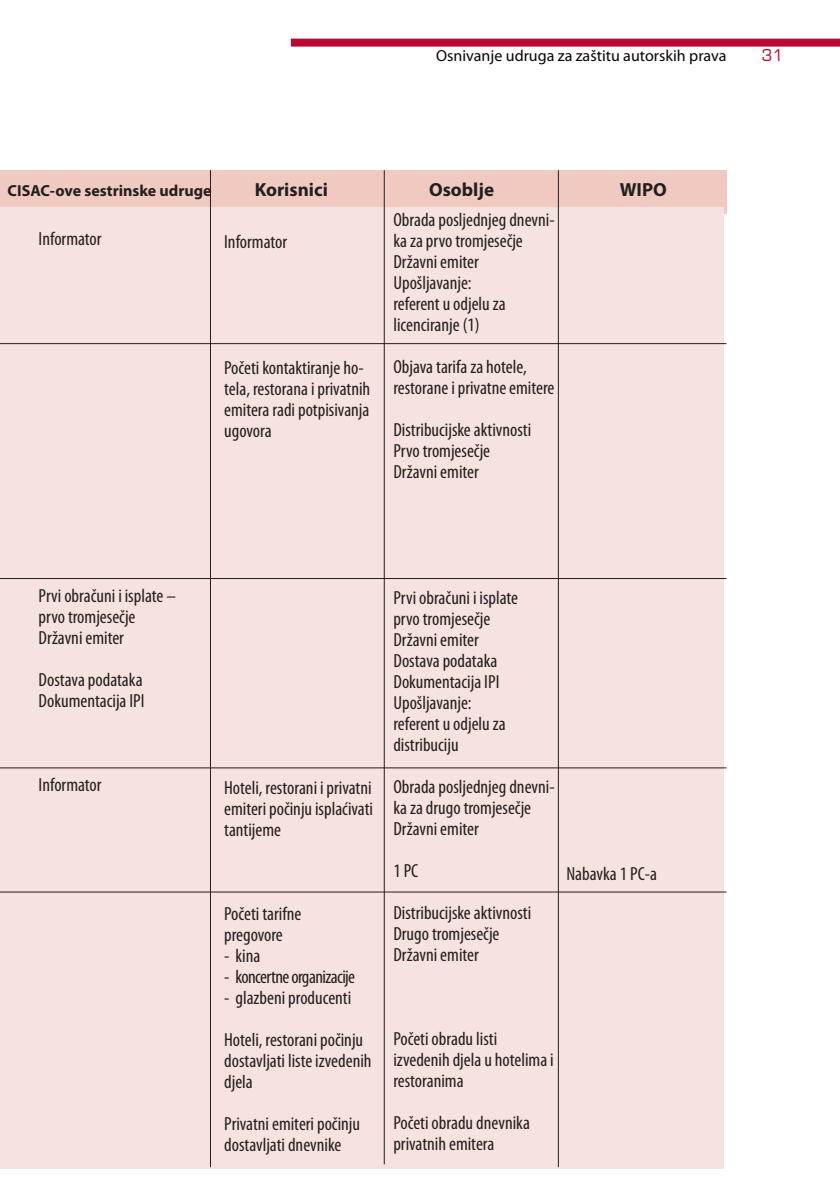
<style>
.page{position:relative;width:840px;height:1191px;background:#fff}
.page>*{position:absolute;margin:0;border:0;box-sizing:border-box;transform-origin:0 0}
.t1{font:condensed 19px/21px "Myriad Pro";color:#231f20}
.t2{font:condensed 19px "Myriad Pro";letter-spacing:-.03em;color:#231f20}
.t3{font:700 19px "Myriad Pro";color:#231f20}
.t4{font:16px "Myriad Pro";color:#040503}
.t5{font:700 16px "Myriad Pro";color:#231f20}
.t6{font:16px "Square 721 BT";color:#b80933}
</style>
<div class="page">
<div style="left:291px;top:39px;width:548px;height:8px;background:#b80933"></div>
<div style="left:0;top:170px;width:726px;height:44px;background:#f0cac1"></div>
<div style="left:0;top:207px;width:723px;height:961px;background:#f6e2de"></div>
<hr style="left:0;top:343px;width:726px;height:1px;background:#231f20">
<hr style="left:0;top:578px;width:726px;height:1px;background:#231f20">
<hr style="left:0;top:767px;width:726px;height:1px;background:#231f20">
<hr style="left:0;top:891px;width:726px;height:1px;background:#231f20">
<hr style="left:210px;top:170px;width:1px;height:997px;background:#231f20">
<hr style="left:383px;top:170px;width:1px;height:994px;background:#231f20">
<hr style="left:557px;top:170px;width:1px;height:997px;background:#231f20">
<p class="t4" style="left:436px;top:47px;width:291px">Osnivanje udruga za zaštitu autorskih prava</p>
<p class="t6" style="left:761px;top:45px;width:10px">31</p>
<p class="t5" style="left:8px;top:181px;width:205px">CISAC-ove sestrinske udruge</p>
<p class="t3" style="left:254px;top:179px;width:75px">Korisnici</p>
<p class="t3" style="left:429px;top:179px;width:66px">Osoblje</p>
<p class="t3" style="left:619px;top:179px;width:48px">WIPO</p>
<p class="t1" style="left:39px;top:228px;width:64px">Informator</p>
<p class="t1" style="left:393px;top:209px;width:163px">Obrada posljednjeg dnevni&shy;ka za prvo tromjesečje<br>Državni emiter<br>Upošljavanje:<br>referent u odjelu za licenciranje (1)</p>
<p class="t1" style="left:393px;top:356px;width:162px">Objava tarifa za hotele, restorane i privatne emitere</p>
<p class="t1" style="left:393px;top:419px;width:139px">Distribucijske aktivnosti<br>Prvo tromjesečje<br>Državni emiter</p>
<p class="t1" style="left:224px;top:231px;width:64px">Informator</p>
<p class="t1" style="left:224px;top:357px;width:147px">Početi kontaktiranje ho&shy;tela, restorana i privatnih emitera radi potpisivanja ugovora</p>
<p class="t1" style="left:39px;top:585px;width:139px">Prvi obračuni i isplate – prvo tromjesečje<br>Državni emiter</p>
<p class="t1" style="left:39px;top:669px;width:107px">Dostava podataka<br>Dokumentacija IPI</p>
<p class="t1" style="left:39px;top:774px;width:64px">Informator</p>
<p class="t1" style="left:224px;top:777px;width:150px;text-align:justify">Hoteli, restorani i privatni emiteri počinju isplaćivati tantijeme</p>
<p class="t1" style="left:224px;top:903px;width:79px">Početi tarifne pregovore</p>
<p class="t1" style="left:224px;top:945px;width:38px">- kina</p>
<p class="t2" style="left:224px;top:965px;width:132px">- koncertne organizacije</p>
<p class="t1" style="left:224px;top:987px;width:128px">- glazbeni producenti</p>
<p class="t1" style="left:224px;top:1029px;width:149px">Hoteli, restorani počinju dostavljati liste izvedenih djela</p>
<p class="t1" style="left:224px;top:1113px;width:137px">Privatni emiteri počinju dostavljati dnevnike</p>
<p class="t1" style="left:393px;top:587px;width:126px">Prvi obračuni i isplate prvo tromjesečje<br>Državni emiter<br>Dostava podataka<br>Dokumentacija IPI<br>Upošljavanje: referent u odjelu za distribuciju</p>
<p class="t1" style="left:393px;top:776px;width:163px">Obrada posljednjeg dnevni&shy;ka za drugo tromjesečje<br>Državni emiter</p>
<p class="t1" style="left:393px;top:860px;width:26px">1 PC</p>
<p class="t1" style="left:393px;top:902px;width:139px">Distribucijske aktivnosti<br>Drugo tromjesečje<br>Državni emiter</p>
<p class="t1" style="left:566px;top:863px;width:92px">Nabavka 1 PC-a</p>
<p class="t1" style="left:393px;top:1028px;width:162px">Početi obradu listi izvedenih djela u hotelima i restoranima</p>
<p class="t1" style="left:393px;top:1112px;width:138px">Početi obradu dnevnika privatnih emitera</p>
</div>
